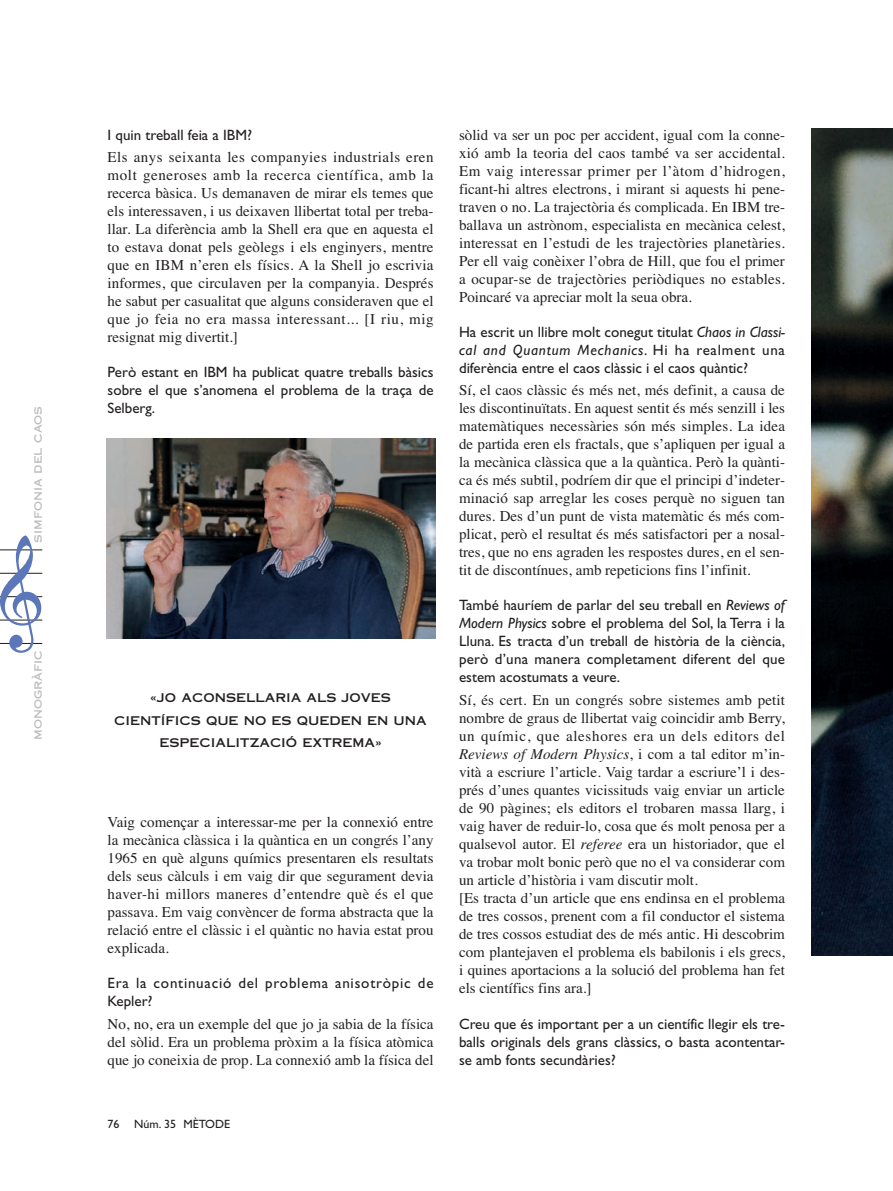
<style>
.page{position:relative;width:893px;height:1191px;background:#fff}
.page>*{position:absolute;margin:0;border:0;box-sizing:border-box;transform-origin:0 0}
.t1{font:15px/18px "Times";color:#231f20;text-align:justify}
.t2{font:15px/18px "Gill Sans";color:#231f20;text-align:justify}
.t3{font:15px/18px "Gill Sans";letter-spacing:.055em;color:#231f20}
.t4{font:12px/22.5px "Copperplate Thirty One AB";color:#231f20;text-align:center}
.t5{font:12px "Copperplate Thirty One AB";color:#bcbdc0}
.t6{font:12px "Gill Sans";color:#231f20}
.s1{font-style:italic}
</style>
<div class="page">
<img style="left:106px;top:438px;width:329px;height:200px">
<img style="left:812px;top:128px;width:81px;height:827px">
<hr style="left:0;top:549px;width:42px;height:1px;background:#231f20">
<hr style="left:0;top:573px;width:42px;height:1px;background:#231f20">
<hr style="left:0;top:596px;width:42px;height:1px;background:#231f20">
<hr style="left:0;top:619px;width:42px;height:1px;background:#231f20">
<hr style="left:0;top:643px;width:42px;height:1px;background:#231f20">
<svg style="left:0;top:535px;width:41px;height:118px"></svg>
<p class="t5" style="left:31px;top:543px;width:138px;rotate:-90deg">simfonia del caos</p>
<p class="t5" style="left:31px;top:740px;width:91px;rotate:-90deg">monogràfic</p>
<p class="t2" style="left:108px;top:127px;width:146px">I quin treball feia a IBM?</p>
<p class="t1" style="left:108px;top:149px;width:327px">Els anys seixanta les companyies industrials eren molt generoses amb la recerca científica, amb la recerca bàsica. Us demanaven de mirar els temes que els interessaven, i us deixaven llibertat total per treba&shy;llar. La diferència amb la Shell era que en aquesta el to estava donat pels geòlegs i els enginyers, mentre que en IBM n’eren els físics. A la Shell jo escrivia informes, que circulaven per la companyia. Després he sabut per casualitat que alguns consideraven que el que jo feia no era massa interessant... [I riu, mig resignat mig divertit.]</p>
<p class="t2" style="left:108px;top:365px;width:327px">Però estant en IBM ha publicat quatre treballs bàsics sobre el que s’anomena el problema de la traça de Selberg.</p>
<p class="t4" style="left:114px;top:687px;width:314px">«JO ACONSELLARIA ALS JOVES<br>CIENTÍFICS QUE NO ES QUEDEN EN UNA<br>ESPECIALITZACIÓ EXTREMA»</p>
<p class="t1" style="left:108px;top:814px;width:327px">Vaig començar a interessar-me per la connexió entre la mecànica clàssica i la quàntica en un congrés l’any 1965 en què alguns químics presentaren els resultats dels seus càlculs i em vaig dir que segurament devia haver-hi millors maneres d’entendre què és el que passava. Em vaig convèncer de forma abstracta que la relació entre el clàssic i el quàntic no havia estat prou explicada.</p>
<p class="t3" style="left:108px;top:976px;width:327px">Era la continuació del problema anisotròpic de<br>Kepler?</p>
<p class="t1" style="left:108px;top:1016px;width:327px">No, no, era un exemple del que jo ja sabia de la física del sòlid. Era un problema pròxim a la física atòmica que jo coneixia de prop. La connexió amb la física del</p>
<p class="t6" style="left:108px;top:1120px;width:124px">76 Núm. 35 MÈTODE</p>
<p class="t1" style="left:459px;top:127px;width:328px">sòlid va ser un poc per accident, igual com la conne&shy;xió amb la teoria del caos també va ser accidental.<br>Em vaig interessar primer per l’àtom d’hidrogen, ficant-hi altres electrons, i mirant si aquests hi pene&shy;traven o no. La trajectòria és complicada. En IBM tre&shy;ballava un astrònom, especialista en mecànica celest, interessat en l’estudi de les trajectòries planetàries.<br>Per ell vaig conèixer l’obra de Hill, que fou el primer a ocupar-se de trajectòries periòdiques no estables.<br>Poincaré va apreciar molt la seua obra.</p>
<p class="t2" style="left:459px;top:324px;width:327px">Ha escrit un llibre molt conegut titulat <span class="s1">Chaos in Classi&shy;cal and Quantum Mechanics</span>. Hi ha realment una diferència entre el caos clàssic i el caos quàntic?</p>
<p class="t1" style="left:459px;top:382px;width:327px">Sí, el caos clàssic és més net, més definit, a causa de les discontinuïtats. En aquest sentit és més senzill i les matemàtiques necessàries són més simples. La idea de partida eren els fractals, que s’apliquen per igual a la mecànica clàssica que a la quàntica. Però la quànti&shy;ca és més subtil, podríem dir que el principi d’indeter&shy;minació sap arreglar les coses perquè no siguen tan dures. Des d’un punt de vista matemàtic és més com&shy;plicat, però el resultat és més satisfactori per a nosal&shy;tres, que no ens agraden les respostes dures, en el sen&shy;tit de discontínues, amb repeticions fins l’infinit.</p>
<p class="t2" style="left:459px;top:598px;width:327px">També hauríem de parlar del seu treball en <span class="s1">Reviews of Modern Physics</span> sobre el problema del Sol, la Terra i la Lluna. Es tracta d’un treball de història de la ciència, però d’una manera completament diferent del que estem acostumats a veure.</p>
<p class="t1" style="left:459px;top:692px;width:327px;text-align:left">Sí, és cert. En un congrés sobre sistemes amb petit nombre de graus de llibertat vaig coincidir amb Berry, un químic, que aleshores era un dels editors del <span class="s1">Reviews of Modern Physics</span>, i com a tal editor m’in&shy;vità a escriure l’article. Vaig tardar a escriure’l i des&shy;prés d’unes quantes vicissituds vaig enviar un article de 90 pàgines; els editors el trobaren massa llarg, i vaig haver de reduir-lo, cosa que és molt penosa per a qualsevol autor. El <span class="s1">referee</span> era un historiador, que el va trobar molt bonic però que no el va considerar com un article d’història i vam discutir molt.<br>[Es tracta d’un article que ens endinsa en el problema de tres cossos, prenent com a fil conductor el sistema de tres cossos estudiat des de més antic. Hi descobrim com plantejaven el problema els babilonis i els grecs, i quines aportacions a la solució del problema han fet els científics fins ara.]</p>
<p class="t2" style="left:459px;top:1016px;width:327px">Creu que és important per a un científic llegir els tre&shy;balls originals dels grans clàssics, o basta acontentar&shy;se amb fonts secundàries?</p>
</div>
